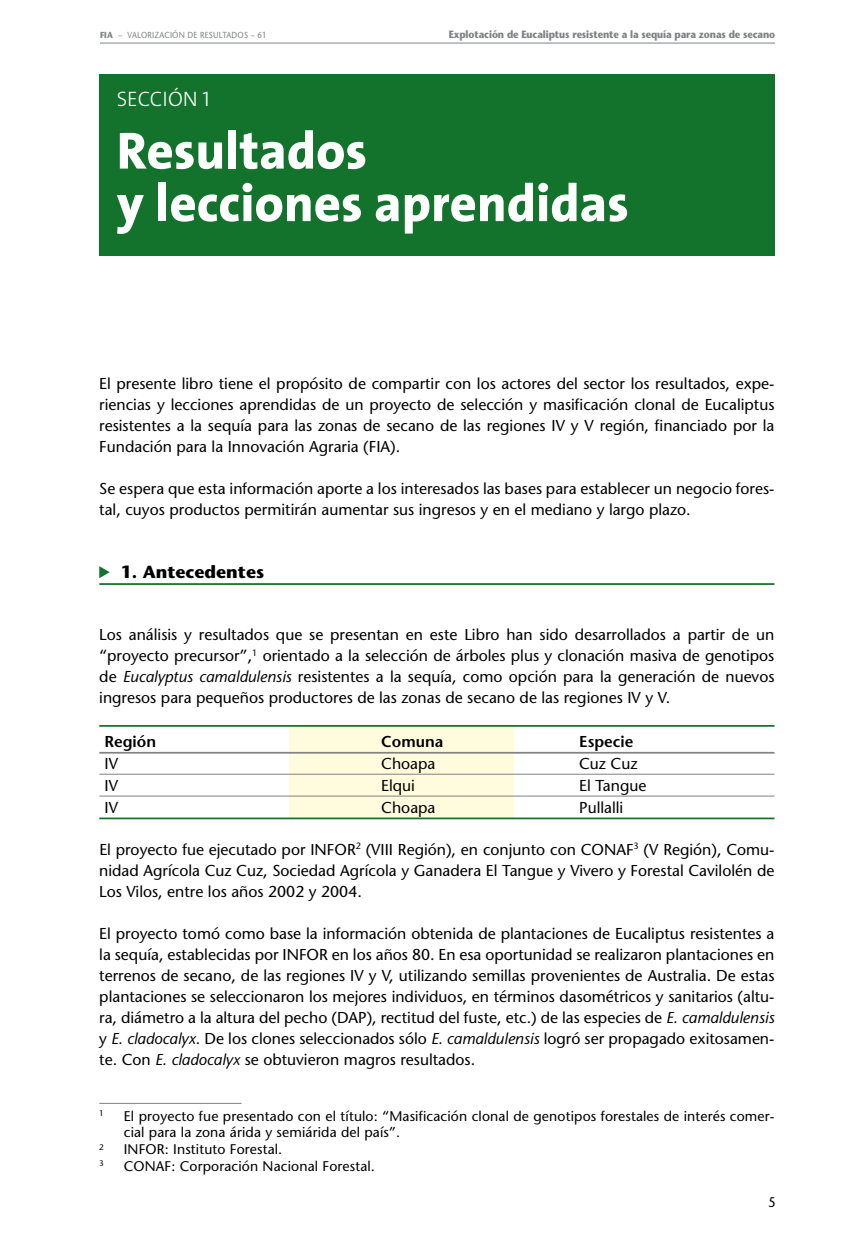
<style>
.page{position:relative;width:844px;height:1241px;background:#fff}
.page>*{position:absolute;margin:0;border:0;box-sizing:border-box;transform-origin:0 0}
.t1{font:800 52.5px/52.5px "The Sans";color:#fff}
.t2{font:21px "The Sans Light Caps";color:#fff}
.t3{font:700 17.5px "Stone Sans";color:#000}
.t4{font:15.75px/21px "Stone Sans";color:#000;text-align:justify}
.t5{font:600 15.75px "Stone Sans";color:#000}
.t6{font:14px/16.8px "Stone Sans";letter-spacing:.01em;color:#000}
.t7{font:14px "Stone Sans";letter-spacing:.01em;color:#000;scale:.9 1}
.t8{font:700 10.5px "Stone Sans";letter-spacing:-.01em;color:#808285;scale:.9 1}
.t9{font:8.75px "Stone Sans";letter-spacing:.025em;color:#808285;scale:.9 1}
.t10{font:8.05px "Stone Sans";color:#000}
.s1{font-weight:700}
.s2{font-style:italic}
</style>
<div class="page">
<hr style="left:100px;top:43px;width:675px;height:1px;background:#808285">
<div style="left:289px;top:725px;width:224px;height:93px;background:#fffcdd"></div>
<div style="left:99px;top:74px;width:675px;height:182px;background:#13722c"></div>
<hr style="left:99px;top:1102px;width:142px;height:1px;background:#808285">
<hr style="left:99px;top:583px;width:675px;height:2px;background:#13722c">
<hr style="left:99px;top:725px;width:675px;height:1px;background:#13722c">
<hr style="left:99px;top:751px;width:675px;height:2px;background:#808285">
<hr style="left:99px;top:773px;width:675px;height:1px;background:#808285">
<hr style="left:99px;top:795px;width:675px;height:1px;background:#808285">
<hr style="left:99px;top:817px;width:675px;height:2px;background:#13722c">
<svg style="left:99px;top:566px;width:11px;height:12px"></svg>
<p class="t9" style="left:100px;top:29px;width:42px"><span class="s1">FIA</span> – Valori</p>
<p class="t9" style="left:154px;top:29px;width:63px">zación de Resultados</p>
<p class="t9" style="left:251px;top:29px;width:19px">– 61</p>
<p class="t8" style="left:448px;top:28px;width:364px">Explotación de Eucaliptus resistente a la sequía para zonas de secano</p>
<h2 class="t2" style="left:117px;top:81px;width:95px">SECCIÓN 1</h2>
<h1 class="t1" style="left:117px;top:123px;width:513px">Resultados<br>y lecciones aprendidas</h1>
<p class="t4" style="left:99px;top:373px;width:676px">El presente libro tiene el propósito de compartir con los actores del sector los resultados, expe&shy;riencias y lecciones aprendidas de un proyecto de selección y masificación clonal de Eucaliptus resistentes a la sequía para las zonas de secano de las regiones IV y V región, financiado por la Fundación para la Innovación Agraria (FIA).</p>
<p class="t4" style="left:99px;top:478px;width:676px">Se espera que esta información aporte a los interesados las bases para establecer un negocio fores&shy;tal, cuyos productos permitirán aumentar sus ingresos y en el mediano y largo plazo.</p>
<p class="t3" style="left:121px;top:561px;width:145px">1. Antecedentes</p>
<p class="t4" style="left:99px;top:624px;width:676px">Los análisis y resultados que se presentan en este Libro han sido desarrollados a partir de un “proyecto precursor”,<sup>1</sup> orientado a la selección de árboles plus y clonación masiva de genotipos de <span class="s2">Eucalyptus camaldulensis</span> resistentes a la sequía, como opción para la generación de nuevos ingresos para pequeños productores de las zonas de secano de las regiones IV y V.</p>
<p class="t5" style="left:104px;top:731px;width:53px">Región</p>
<p class="t5" style="left:381px;top:731px;width:64px">Comuna</p>
<p class="t5" style="left:579px;top:731px;width:56px">Especie</p>
<p class="t4" style="left:104px;top:752px;width:15px">IV</p>
<p class="t4" style="left:381px;top:752px;width:56px">Choapa</p>
<p class="t4" style="left:579px;top:752px;width:60px">Cuz Cuz</p>
<p class="t4" style="left:104px;top:774px;width:15px">IV</p>
<p class="t4" style="left:381px;top:774px;width:35px">Elqui</p>
<p class="t4" style="left:579px;top:774px;width:69px">El Tangue</p>
<p class="t4" style="left:105px;top:796px;width:15px">IV</p>
<p class="t4" style="left:381px;top:796px;width:56px">Choapa</p>
<p class="t4" style="left:579px;top:796px;width:46px">Pullalli</p>
<p class="t4" style="left:99px;top:838px;width:676px">El proyecto fue ejecutado por INFOR<sup>2</sup> (VIII Región), en conjunto con CONAF<sup>3</sup> (V Región), Comu&shy;nidad Agrícola Cuz Cuz, Sociedad Agrícola y Ganadera El Tangue y Vivero y Forestal Cavilolén de Los Vilos, entre los años 2002 y 2004.</p>
<p class="t4" style="left:99px;top:922px;width:676px">El proyecto tomó como base la información obtenida de plantaciones de Eucaliptus resistentes a la sequía, establecidas por INFOR en los años 80. En esa oportunidad se realizaron plantaciones en terrenos de secano, de las regiones IV y V, utilizando semillas provenientes de Australia. De estas plantaciones se seleccionaron los mejores individuos, en términos dasométricos y sanitarios (altu&shy;ra, diámetro a la altura del pecho (DAP), rectitud del fuste, etc.) de las especies de <span class="s2">E. camaldulensis </span>y <span class="s2">E. cladocalyx</span>. De los clones seleccionados sólo <span class="s2">E. camaldulensis</span> logró ser propagado exitosamen&shy;te. Con <span class="s2">E. cladocalyx</span> se obtuvieron magros resultados.</p>
<p class="t10" style="left:99px;top:1108px;width:6px">1</p>
<p class="t6" style="left:124px;top:1107px;width:652px">El proyecto fue presentado con el título: “Masificación clonal de genotipos forestales de interés comer&shy;cial para la zona árida y semiárida del país”.</p>
<p class="t10" style="left:99px;top:1141px;width:6px">2</p>
<p class="t6" style="left:124px;top:1140px;width:160px">INFOR: Instituto Forestal.</p>
<p class="t10" style="left:99px;top:1158px;width:6px">3</p>
<p class="t6" style="left:124px;top:1157px;width:252px">CONAF: Corporación Nacional Forestal.</p>
<p class="t7" style="left:768px;top:1193px;width:10px">5</p>
</div>
